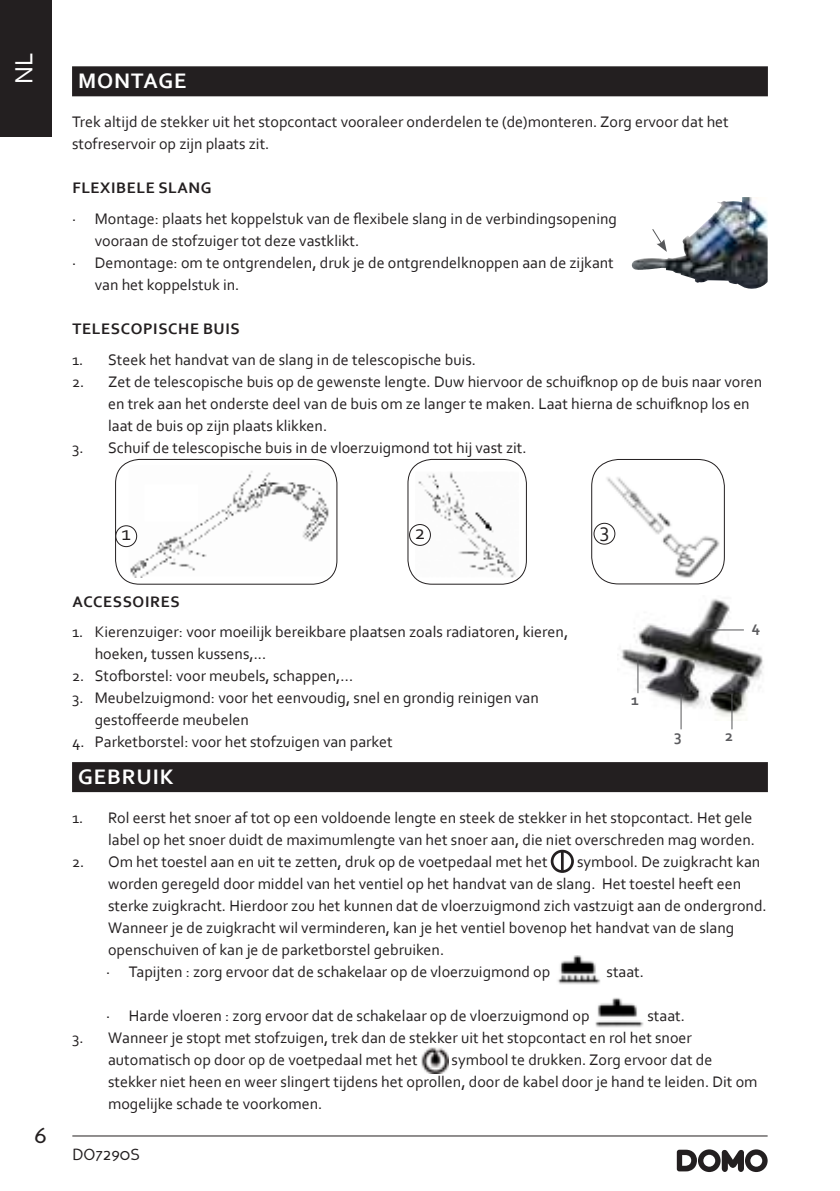
<style>
.page{position:relative;width:840px;height:1191px;background:#fff}
.page>*{position:absolute;margin:0;border:0;box-sizing:border-box;transform-origin:0 0}
.t1{font:26px "Corbel";color:#fff}
.t2{font:24px "Perspective Sans";color:#231f20}
.t3{font:700 22px "Corbel";letter-spacing:.04em;color:#fff}
.t4{font:20.8px "Corbel";color:#231f20}
.t5{font:16px/22px "Corbel";color:#231f20}
.t6{font:700 16px "Corbel";letter-spacing:.04em;color:#231f20}
.t7{font:16px "Perspective Sans";color:#231f20}
.t8{font:700 16px "Corbel";color:#5c5c5f}
</style>
<div class="page">
<hr style="left:72px;top:1135px;width:695px;height:1px;background:#231f20">
<svg style="left:676px;top:1149px;width:91px;height:23px"></svg>
<div style="left:0;top:0;width:51px;height:136px;background:#231f20"></div>
<div style="left:72px;top:66px;width:695px;height:30px;background:#231f20"></div>
<div style="left:72px;top:762px;width:695px;height:30px;background:#231f20"></div>
<img style="left:125px;top:471px;width:204px;height:106px">
<div style="left:115px;top:459px;width:222px;height:125px;border:1px solid #231f20;border-radius:24px"></div>
<img style="left:415px;top:471px;width:101px;height:107px">
<div style="left:407px;top:459px;width:119px;height:125px;border:1px solid #231f20;border-radius:24px"></div>
<img style="left:604px;top:477px;width:115px;height:102px">
<div style="left:591px;top:459px;width:133px;height:125px;border:1px solid #231f20;border-radius:27px"></div>
<div style="left:593px;top:523px;width:21px;height:21px;background:#fff;border-radius:50%"></div>
<div style="left:593px;top:523px;width:21px;height:21px;border:1px solid #231f20;border-radius:50%"></div>
<div style="left:409px;top:524px;width:21px;height:21px;background:#fff;border-radius:50%"></div>
<div style="left:409px;top:524px;width:21px;height:21px;border:1px solid #231f20;border-radius:50%"></div>
<div style="left:116px;top:526px;width:21px;height:20px;background:#fff;border-radius:50%"></div>
<div style="left:115px;top:525px;width:22px;height:22px;border:1px solid #231f20;border-radius:50%"></div>
<svg style="left:551px;top:851px;width:21px;height:20px"></svg>
<div style="left:550px;top:849px;width:23px;height:24px;border:3px solid #231f20;border-radius:50%"></div>
<hr style="left:560px;top:851px;width:3px;height:19px;background:#231f20">
<img style="left:557px;top:955px;width:44px;height:30px">
<img style="left:595px;top:997px;width:49px;height:31px">
<img style="left:421px;top:1047px;width:27px;height:26px">
<img style="left:617px;top:599px;width:147px;height:121px">
<hr style="left:637px;top:658px;width:1px;height:35px;background:#57585a">
<hr style="left:731px;top:694px;width:1px;height:35px;background:#57585a">
<hr style="left:680px;top:694px;width:1px;height:35px;background:#57585a">
<hr style="left:705px;top:629px;width:38px;height:1px;background:#57585a">
<img style="left:649px;top:201px;width:93px;height:58px">
<svg style="left:651px;top:228px;width:15px;height:24px"></svg>
<h1 class="t1" style="left:11px;top:84px;width:33px;rotate:-90deg">NL</h1>
<h3 class="t3" style="left:78px;top:70px;width:110px">MONTAGE</h3>
<p class="t5" style="left:72px;top:111px;width:658px">Trek altijd de stekker uit het stopcontact vooraleer onderdelen te (de)monteren. Zorg ervoor dat het stofreservoir op zijn plaats zit.</p>
<p class="t6" style="left:72px;top:180px;width:141px">FLEXIBELE SLANG</p>
<p class="t5" style="left:72px;top:208px;width:546px">· Montage: plaats het koppelstuk van de flexibele slang in de verbindingsopening</p>
<p class="t5" style="left:95px;top:230px;width:266px">vooraan de stofzuiger tot deze vastklikt.</p>
<p class="t5" style="left:72px;top:252px;width:543px">· Demontage: om te ontgrendelen, druk je de ontgrendelknoppen aan de zijkant</p>
<p class="t5" style="left:95px;top:274px;width:146px">van het koppelstuk in.</p>
<p class="t6" style="left:72px;top:321px;width:169px">TELESCOPISCHE BUIS</p>
<p class="t5" style="left:72px;top:349px;width:405px">1. Steek het handvat van de slang in de telescopische buis.</p>
<p class="t5" style="left:108px;top:371px;width:655px;text-indent:-36px">2. Zet de telescopische buis op de gewenste lengte. Duw hiervoor de schuifknop op de buis naar voren en trek aan het onderste deel van de buis om ze langer te maken. Laat hierna de schuifknop los en laat de buis op zijn plaats klikken.</p>
<p class="t5" style="left:72px;top:437px;width:456px">3. Schuif de telescopische buis in de vloerzuigmond tot hij vast zit.</p>
<h2 class="t2" style="left:34px;top:1124px;width:14px">6</h2>
<h3 class="t4" style="left:121px;top:523px;width:11px">1</h3>
<h3 class="t4" style="left:414px;top:522px;width:12px">2</h3>
<h3 class="t4" style="left:599px;top:520px;width:11px">3</h3>
<p class="t6" style="left:72px;top:593px;width:109px">ACCESSOIRES</p>
<p class="t5" style="left:95px;top:621px;width:474px;text-indent:-23px">1. Kierenzuiger: voor moeilijk bereikbare plaatsen zoals radiatoren, kieren, hoeken, tussen kussens,...</p>
<p class="t5" style="left:72px;top:665px;width:282px">2. Stofborstel: voor meubels, schappen,...</p>
<p class="t5" style="left:95px;top:687px;width:445px;text-indent:-23px">3. Meubelzuigmond: voor het eenvoudig, snel en grondig reinigen van gestoffeerde meubelen</p>
<p class="t5" style="left:72px;top:731px;width:322px">4. Parketborstel: voor het stofzuigen van parket</p>
<h3 class="t3" style="left:78px;top:766px;width:97px">GEBRUIK</h3>
<p class="t5" style="left:72px;top:807px;width:684px;text-align:right">1. Rol eerst het snoer af tot op een voldoende lengte en steek de stekker in het stopcontact. Het gele label op het snoer duidt de maximumlengte van het snoer aan, die niet overschreden mag worden.</p>
<p class="t5" style="left:72px;top:851px;width:476px">2. Om het toestel aan en uit te zetten, druk op de voetpedaal met het</p>
<p class="t8" style="left:751px;top:619px;width:10px">4</p>
<p class="t8" style="left:630px;top:692px;width:9px">1</p>
<p class="t8" style="left:673px;top:728px;width:9px">3</p>
<p class="t8" style="left:724px;top:728px;width:9px">2</p>
<p class="t5" style="left:106px;top:850px;width:662px;text-indent:470px">symbool. De zuigkracht kan worden geregeld door middel van het ventiel op het handvat van de slang. Het toestel heeft een sterke zuigkracht. Hierdoor zou het kunnen dat de vloerzuigmond zich vastzuigt aan de ondergrond.<br>Wanneer je de zuigkracht wil verminderen, kan je het ventiel bovenop het handvat van de slang openschuiven of kan je de parketborstel gebruiken.<br>· Tapijten : zorg ervoor dat de schakelaar op de vloerzuigmond op</p>
<p class="t5" style="left:606px;top:961px;width:39px">staat.</p>
<p class="t5" style="left:106px;top:1005px;width:484px">· Harde vloeren : zorg ervoor dat de schakelaar op de vloerzuigmond op</p>
<p class="t5" style="left:647px;top:1005px;width:39px">staat.</p>
<p class="t5" style="left:108px;top:1027px;width:585px;text-indent:-36px">3. Wanneer je stopt met stofzuigen, trek dan de stekker uit het stopcontact en rol het snoer automatisch op door op de voetpedaal met het</p>
<p class="t5" style="left:108px;top:1048px;width:650px;text-indent:343px">symbool te drukken. Zorg ervoor dat de stekker niet heen en weer slingert tijdens het oprollen, door de kabel door je hand te leiden. Dit om mogelijke schade te voorkomen.</p>
<p class="t7" style="left:72px;top:1148px;width:69px">DO7290S</p>
</div>
